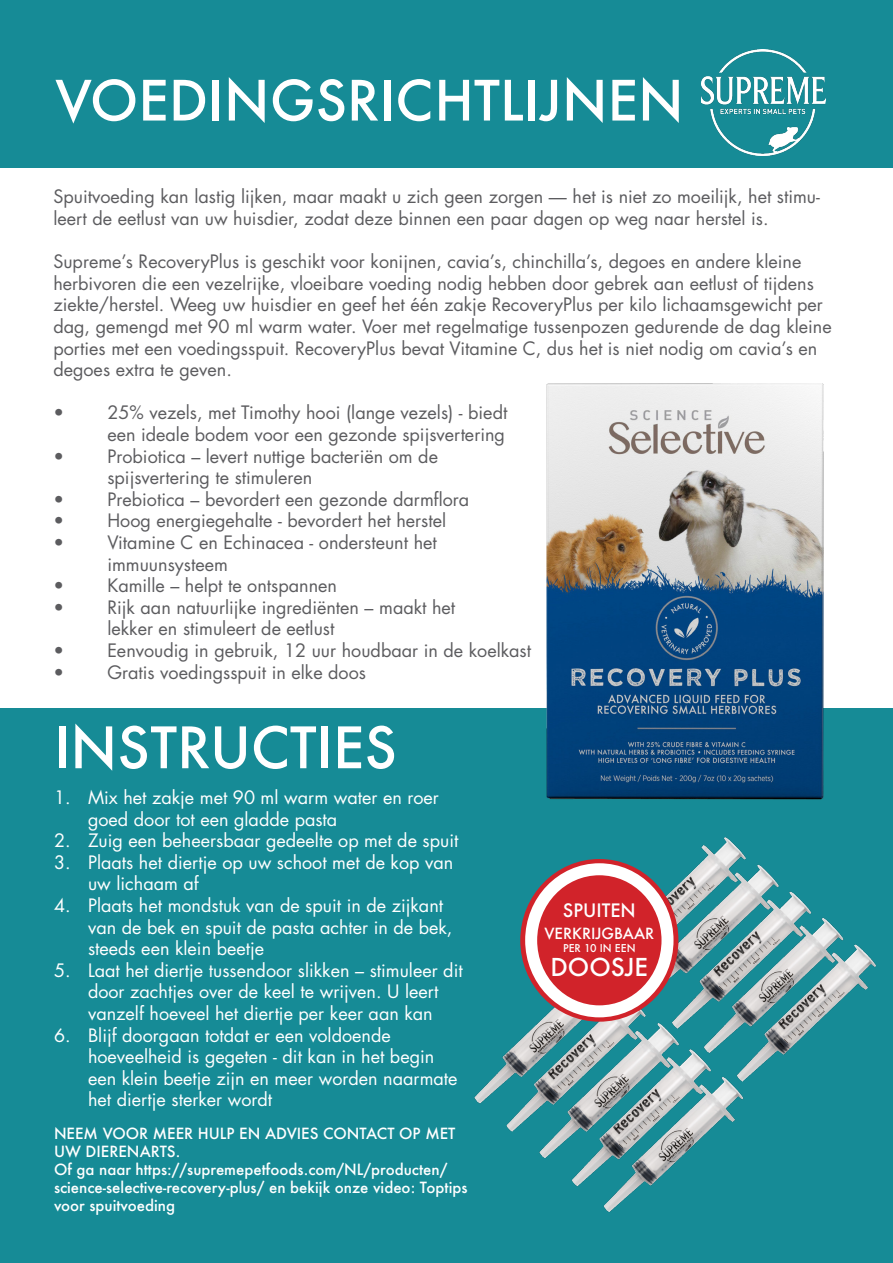
<style>
.page{position:relative;width:893px;height:1263px;background:#fff}
.page>*{position:absolute;margin:0;border:0;box-sizing:border-box;transform-origin:0 0}
.t1{font:500 55.5px "Futura";color:#fff}
.t2{font:500 54px "Futura";color:#fff}
.t3{font:500 24px "Futura";color:#fff}
.t4{font:18px/21.6px "Futura";color:#5c5c5f}
.t5{font:18px/21.6px "Futura";color:#fff}
.t6{font:500 18px "Futura";color:#fff}
.t7{font:500 15px/18px "Futura";color:#fff}
.t8{font:500 10.5px "Futura";color:#fff}
</style>
<div class="page">
<div style="left:0;top:0;width:893px;height:168px;background:#168b96"></div>
<div style="left:0;top:708px;width:893px;height:555px;background:#168b96"></div>
<img style="left:474px;top:873px;width:402px;height:339px">
<img style="left:701px;top:50px;width:125px;height:105px">
<svg style="left:520px;top:859px;width:158px;height:163px;background:#dc7276"></svg>
<div style="left:531px;top:869px;width:136px;height:142px;background:#d1232a;border-radius:50%"></div>
<div style="left:525px;top:863px;width:148px;height:154px;border:12px solid #fff;border-radius:50%"></div>
<img style="left:546px;top:383px;width:278px;height:490px">
<p class="t2" style="left:55px;top:63px;width:630px">VOEDINGSRICHTLIJNEN</p>
<p class="t4" style="left:53px;top:186px;width:768px">Spuitvoeding kan lastig lijken, maar maakt u zich geen zorgen — het is niet zo moeilijk, het stimu&shy;leert de eetlust van uw huisdier, zodat deze binnen een paar dagen op weg naar herstel is.</p>
<p class="t4" style="left:53px;top:250px;width:780px">Supreme’s RecoveryPlus is geschikt voor konijnen, cavia’s, chinchilla’s, degoes en andere kleine herbivoren die een vezelrijke, vloeibare voeding nodig hebben door gebrek aan eetlust of tijdens ziekte/herstel. Weeg uw huisdier en geef het één zakje RecoveryPlus per kilo lichaamsgewicht per dag, gemengd met 90 ml warm water. Voer met regelmatige tussenpozen gedurende de dag kleine porties met een voedingsspuit. RecoveryPlus bevat Vitamine C, dus het is niet nodig om cavia’s en degoes extra te geven.</p>
<p class="t4" style="left:53px;top:402px;width:12px">•</p>
<p class="t4" style="left:107px;top:402px;width:401px">25% vezels, met Timothy hooi (lange vezels) - biedt</p>
<p class="t4" style="left:107px;top:423px;width:399px">een ideale bodem voor een gezonde spijsvertering</p>
<p class="t4" style="left:53px;top:445px;width:12px">•</p>
<p class="t4" style="left:107px;top:445px;width:332px">Probiotica – levert nuttige bacteriën om de</p>
<p class="t4" style="left:107px;top:466px;width:206px">spijsvertering te stimuleren</p>
<p class="t4" style="left:53px;top:488px;width:12px">•</p>
<p class="t4" style="left:107px;top:488px;width:363px">Prebiotica – bevordert een gezonde darmflora</p>
<p class="t4" style="left:53px;top:510px;width:12px">•</p>
<p class="t4" style="left:107px;top:510px;width:340px">Hoog energiegehalte - bevordert het herstel</p>
<p class="t4" style="left:53px;top:531px;width:12px">•</p>
<p class="t4" style="left:107px;top:531px;width:331px">Vitamine C en Echinacea - ondersteunt het</p>
<p class="t4" style="left:107px;top:553px;width:122px">immuunsysteem</p>
<p class="t4" style="left:53px;top:574px;width:12px">•</p>
<p class="t4" style="left:107px;top:574px;width:231px">Kamille – helpt te ontspannen</p>
<p class="t4" style="left:53px;top:596px;width:12px">•</p>
<p class="t4" style="left:107px;top:596px;width:349px">Rijk aan natuurlijke ingrediënten – maakt het</p>
<p class="t4" style="left:107px;top:618px;width:229px">lekker en stimuleert de eetlust</p>
<p class="t4" style="left:53px;top:639px;width:12px">•</p>
<p class="t4" style="left:107px;top:639px;width:425px">Eenvoudig in gebruik, 12 uur houdbaar in de koelkast</p>
<p class="t4" style="left:53px;top:661px;width:12px">•</p>
<p class="t4" style="left:107px;top:661px;width:260px">Gratis voedingsspuit in elke doos</p>
<p class="t1" style="left:54px;top:709px;width:344px">INSTRUCTIES</p>
<p class="t5" style="left:88px;top:786px;width:352px;text-indent:-34px">1. Mix het zakje met 90 ml warm water en roer goed door tot een gladde pasta</p>
<p class="t5" style="left:54px;top:829px;width:406px">2. Zuig een beheersbaar gedeelte op met de spuit</p>
<p class="t5" style="left:88px;top:851px;width:367px;text-indent:-34px">3. Plaats het diertje op uw schoot met de kop van uw lichaam af</p>
<p class="t5" style="left:88px;top:894px;width:366px;text-indent:-34px">4. Plaats het mondstuk van de spuit in de zijkant van de bek en spuit de pasta achter in de bek, steeds een klein beetje</p>
<p class="t5" style="left:54px;top:959px;width:410px;text-align:center">5. Laat het diertje tussendoor slikken – stimuleer dit door zachtjes over de keel te wrijven. U leert vanzelf hoeveel het diertje per keer aan kan</p>
<p class="t5" style="left:88px;top:1024px;width:371px;text-indent:-34px">6. Blijf doorgaan totdat er een voldoende hoeveelheid is gegeten - dit kan in het begin een klein beetje zijn en meer worden naarmate het diertje sterker wordt</p>
<p class="t7" style="left:54px;top:1124px;width:403px">NEEM VOOR MEER HULP EN ADVIES CONTACT OP MET<br>UW DIERENARTS.</p>
<p class="t7" style="left:54px;top:1160px;width:415px">Of ga naar https://supremepetfoods.com/NL/producten/ science-selective-recovery-plus/ en bekijk onze video: Toptips voor spuitvoeding</p>
<p class="t6" style="left:563px;top:898px;width:74px">SPUITEN</p>
<p class="t7" style="left:544px;top:924px;width:111px">VERKRIJGBAAR</p>
<p class="t8" style="left:563px;top:941px;width:74px">PER 10 IN EEN</p>
<p class="t3" style="left:550px;top:951px;width:99px">DOOSJE</p>
</div>
